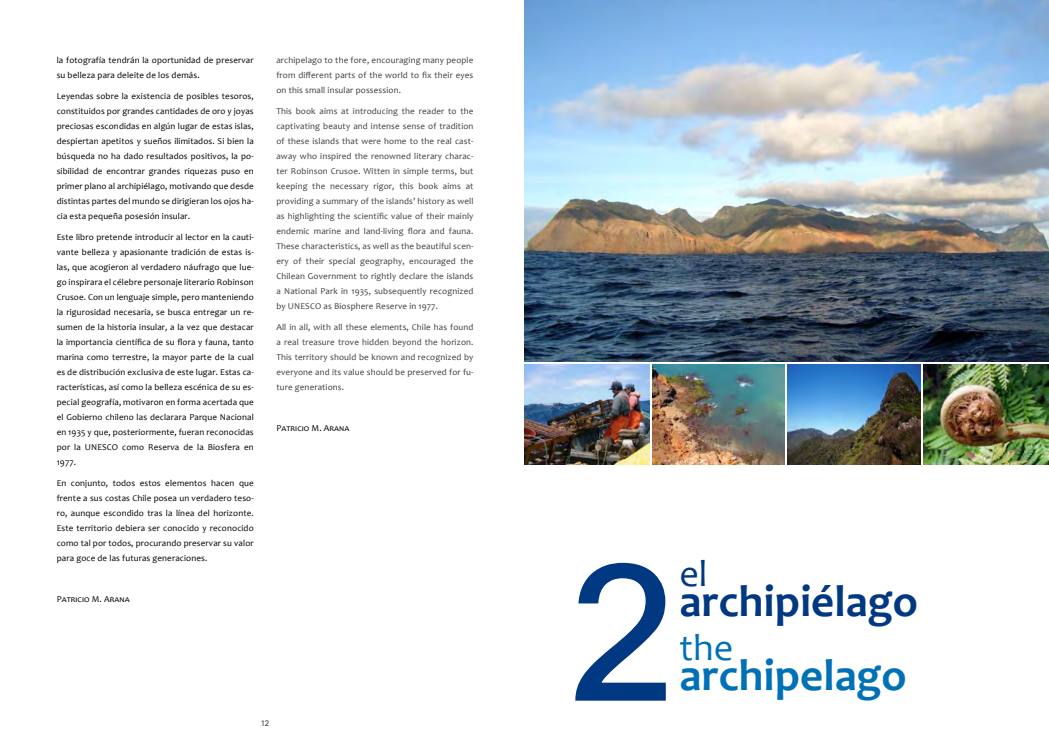
<style>
.page{position:relative;width:1049px;height:752px;background:#fff}
.page>*{position:absolute;margin:0;border:0;box-sizing:border-box;transform-origin:0 0}
.t1{font:180px "Kartika";color:#003882}
.t2{font:700 45px "Candara";color:#003882}
.t3{font:700 45px "Candara";color:#0071b7}
.t4{font:38px "Candara";color:#0071b7}
.t5{font:38px "Candara";color:#003882}
.t6{font:9px/15px "Candara";letter-spacing:.015em;color:#000;text-align:justify}
.t7{font:9px/15px "Candara";letter-spacing:.015em;color:#3e3e40;text-align:justify}
.t8{font:300 8px "Univers LT Std";color:#000}
</style>
<div class="page">
<img style="left:525px;top:0;width:524px;height:361px">
<img style="left:923px;top:364px;width:126px;height:100px">
<img style="left:524px;top:364px;width:125px;height:100px">
<svg style="left:575px;top:562px;width:91px;height:139px"></svg>
<img style="left:652px;top:364px;width:132px;height:100px">
<img style="left:787px;top:364px;width:133px;height:100px">
<p class="t6" style="left:57px;top:53px;width:198px">la fotografía tendrán la oportunidad de preservar su belleza para deleite de los demás.</p>
<p class="t6" style="left:57px;top:88px;width:199px">Leyendas sobre la existencia de posibles tesoros, constituidos por grandes cantidades de oro y joyas preciosas escondidas en algún lugar de estas islas, despiertan apetitos y sueños ilimitados. Si bien la búsqueda no ha dado resultados positivos, la po&shy;sibilidad de encontrar grandes riquezas puso en primer plano al archipiélago, motivando que desde distintas partes del mundo se dirigieran los ojos ha&shy;cia esta pequeña posesión insular.</p>
<p class="t6" style="left:57px;top:229px;width:199px">Este libro pretende introducir al lector en la cauti&shy;vante belleza y apasionante tradición de estas is&shy;las, que acogieron al verdadero náufrago que lue&shy;go inspirara el célebre personaje literario Robinson Crusoe. Con un lenguaje simple, pero manteniendo la rigurosidad necesaria, se busca entregar un re&shy;sumen de la historia insular, a la vez que destacar la importancia científica de su flora y fauna, tanto marina como terrestre, la mayor parte de la cual es de distribución exclusiva de este lugar. Estas ca&shy;racterísticas, así como la belleza escénica de su es&shy;pecial geografía, motivaron en forma acertada que el Gobierno chileno las declarara Parque Nacional en 1935 y que, posteriormente, fueran reconocidas por la UNESCO como Reserva de la Biosfera en 1977.</p>
<p class="t6" style="left:57px;top:475px;width:199px">En conjunto, todos estos elementos hacen que frente a sus costas Chile posea un verdadero teso&shy;ro, aunque escondido tras la línea del horizonte.<br>Este territorio debiera ser conocido y reconocido como tal por todos, procurando preservar su valor para goce de las futuras generaciones.</p>
<p class="t6" style="left:57px;top:591px;width:74px">Patricio M. Arana</p>
<p class="t7" style="left:276px;top:53px;width:199px">archipelago to the fore, encouraging many people from different parts of the world to fix their eyes on this small insular possession.</p>
<p class="t7" style="left:276px;top:103px;width:199px">This book aims at introducing the reader to the captivating beauty and intense sense of tradition of these islands that were home to the real cast&shy;away who inspired the renowned literary charac&shy;ter Robinson Crusoe. Witten in simple terms, but keeping the necessary rigor, this book aims at providing a summary of the islands’ history as well as highlighting the scientific value of their mainly endemic marine and land-living flora and fauna.<br>These characteristics, as well as the beautiful scen&shy;ery of their special geography, encouraged the Chilean Government to rightly declare the islands a National Park in 1935, subsequently recognized by UNESCO as Biosphere Reserve in 1977.</p>
<p class="t7" style="left:276px;top:319px;width:199px">All in all, with all these elements, Chile has found a real treasure trove hidden beyond the horizon.<br>This territory should be known and recognized by everyone and its value should be preserved for fu&shy;ture generations.</p>
<p class="t6" style="left:276px;top:420px;width:74px">Patricio M. Arana</p>
<p class="t8" style="left:261px;top:717px;width:10px">12</p>
<h1 class="t1" style="left:570px;top:522px;width:105px">2</h1>
<h3 class="t5" style="left:679px;top:549px;width:30px">el</h3>
<h2 class="t2" style="left:679px;top:572px;width:240px">archipiélago</h2>
<h3 class="t4" style="left:679px;top:623px;width:55px">the</h3>
<h2 class="t3" style="left:679px;top:647px;width:229px">archipelago</h2>
</div>
